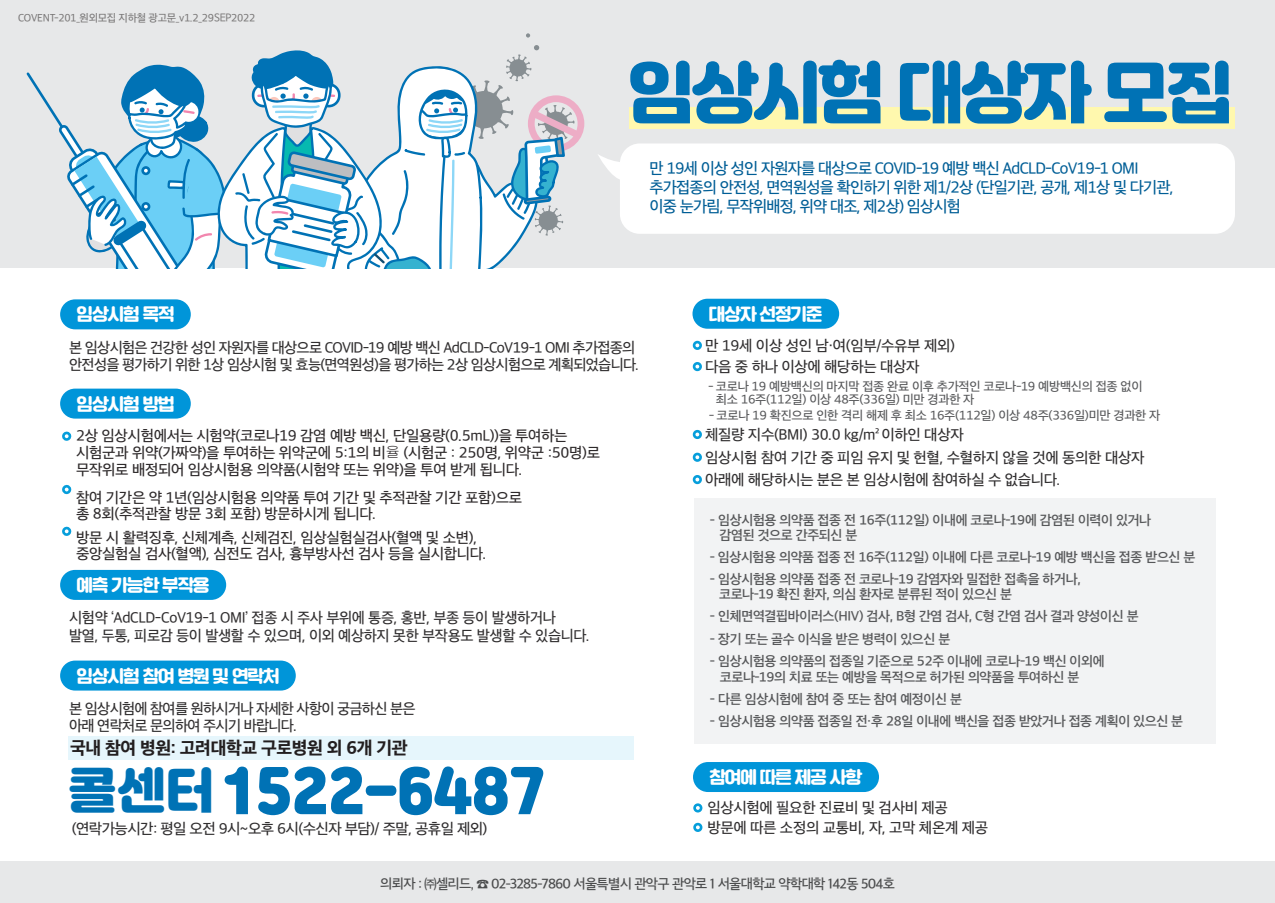
<style>
.page{position:relative;width:1275px;height:903px;background:#fff}
.page>*{position:absolute;margin:0;border:0;box-sizing:border-box;transform-origin:0 0}
.t1{font:66.85px "Jalnan OTF";letter-spacing:-.05em;color:#0072b5}
.t2{font:58.8px "Jalnan OTF";letter-spacing:-.01em;color:#0072b5}
.t3{font:48.56px "Jalnan OTF";color:#0072b5}
.t4{font:17.15px "SD Gothic Neoa Uni h Eb";letter-spacing:-.025em;color:#231f20}
.t5{font:16.89px "SD Gd Gulim";letter-spacing:-.075em;color:#fff}
.t6{font:15.66px/19.2px "SD Gothic Neoa Uni e Md";letter-spacing:-.05em;color:#005e96}
.t7{font:14.53px/22.6px "SD Gothic Neoa Uni e Md";letter-spacing:-.025em;color:#312f30}
.t8{font:14.53px/16.8px "SD Gothic Neoa Uni e Md";letter-spacing:-.025em;color:#2e2a2b}
.t9{font:14.53px/17.5px "SD Gothic Neoa Uni e Md";letter-spacing:-.05em;color:#312f30}
.t10{font:13.56px "SD Gothic Neob d Md";letter-spacing:-.05em;color:#4b4c4d}
.t11{font:12.95px/15.2px "SD Gothic Neoa Uni f Sb";letter-spacing:-.025em;color:#57585a}
.t12{font:12.16px/13px "SD Gothic Neoa Uni e Md";letter-spacing:-.025em;color:#57585a}
.t13{font:10.41px "SD Gothic Neoa Uni e Md";letter-spacing:-.025em;color:#7a7878}
.s1{font-family:"Nanum Barun Gothic"}
.s2{font-family:"Gulim"}
</style>
<div class="page">
<div style="left:0;top:1px;width:1275px;height:267px;background:#e7e8e9"></div>
<svg style="left:26px;top:33px;width:558px;height:235px"></svg>
<div style="left:629px;top:108px;width:606px;height:21px;background:#fff8ae"></div>
<svg style="left:598px;top:154px;width:22px;height:25px"></svg>
<div style="left:620px;top:143px;width:615px;height:91px;background:#fff;border-radius:20px"></div>
<div style="left:60px;top:299px;width:131px;height:30px;background:#0095d9;border-radius:15px"></div>
<div style="left:60px;top:389px;width:131px;height:30px;background:#0095d9;border-radius:15px"></div>
<svg style="left:62px;top:431px;width:10px;height:10px"></svg>
<svg style="left:62px;top:484px;width:10px;height:11px"></svg>
<svg style="left:62px;top:526px;width:10px;height:10px"></svg>
<div style="left:692px;top:299px;width:147px;height:30px;background:#0095d9;border-radius:15px"></div>
<div style="left:694px;top:498px;width:521px;height:245px;background:#f2f3f4"></div>
<div style="left:693px;top:341px;width:9px;height:9px;border:3px solid #069edb;border-radius:50%"></div>
<div style="left:693px;top:362px;width:9px;height:9px;border:3px solid #069edb;border-radius:50%"></div>
<div style="left:693px;top:430px;width:9px;height:9px;border:3px solid #069edb;border-radius:50%"></div>
<div style="left:693px;top:453px;width:9px;height:9px;border:3px solid #069edb;border-radius:50%"></div>
<div style="left:693px;top:475px;width:9px;height:9px;border:3px solid #069edb;border-radius:50%"></div>
<div style="left:60px;top:570px;width:166px;height:30px;background:#0095d9;border-radius:15px"></div>
<div style="left:693px;top:762px;width:186px;height:30px;background:#0095d9;border-radius:15px"></div>
<div style="left:693px;top:803px;width:9px;height:9px;border:3px solid #069edb;border-radius:50%"></div>
<div style="left:693px;top:823px;width:9px;height:9px;border:3px solid #069edb;border-radius:50%"></div>
<div style="left:68px;top:736px;width:565px;height:23px;background:#e6f6fc"></div>
<div style="left:60px;top:660px;width:236px;height:30px;background:#0095d9;border-radius:15px"></div>
<div style="left:0;top:861px;width:1275px;height:42px;background:#e7e8e9"></div>
<p class="t13" style="left:18px;top:13px;width:239px">COVENT-201_원외모집 지하철 광고문_v1.2_29<span class="s1">SEP</span>2022</p>
<h3 class="t5" style="left:76px;top:305px;width:100px">임상시험 목적</h3>
<h1 class="t1" style="left:627px;top:47px;width:607px">임상시험 대상자 모집</h1>
<p class="t6" style="left:649px;top:158px;width:526px">만 19세 이상 성인 자원자를 대상으로 COVID-19 예방 백신 AdCLD-CoV19-1 OMI 추가접종의 안전성, 면역원성을 확인하기 위한 제1/2상 (단일기관, 공개, 제1상 및 다기관, 이중 눈가림, 무작위배정, 위약 대조, 제2상) 임상시험</p>
<h3 class="t5" style="left:708px;top:304px;width:116px">대상자 선정기준</h3>
<p class="t9" style="left:69px;top:339px;width:571px">본 임상시험은 건강한 성인 자원자를 대상으로 COVID-19 예방 백신 AdCLD-CoV19-1 OMI 추가접종의 안전성을 평가하기 위한 1상 임상시험 및 효능(면역원성)을 평가하는 2상 임상시험으로 계획되었습니다.</p>
<h3 class="t5" style="left:76px;top:394px;width:100px">임상시험 방법</h3>
<p class="t8" style="left:76px;top:428px;width:525px">2상 임상시험에서는 시험약(코로나19 감염 예방 백신, 단일용량(0.5mL))을 투여하는 시험군과 위약(가짜약)을 투여하는 위약군에 5:1의 비<span class="s2">율</span> (시험군 : 250명, 위약군 :50명)로 무작위로 배정되어 임상시험용 의약품(시험약 또는 위약)을 투여 받게 됩니다.</p>
<p class="t8" style="left:76px;top:489px;width:447px;line-height:15.8px">참여 기간은 약 1년(임상시험용 의약품 투여 기간 및 추적관찰 기간 포함)으로 총 8회(추적관찰 방문 3회 포함) 방문하시게 됩니다.</p>
<p class="t8" style="left:76px;top:530px;width:412px;line-height:15.8px">방문 시 활력징후, 신체계측, 신체검진, 임상실험실검사(혈액 및 소변), 중앙실험실 검사(혈액), 심전도 검사, 흉부방사선 검사 등을 실시합니다.</p>
<h3 class="t5" style="left:76px;top:575px;width:135px">예측 가능한 부작용</h3>
<p class="t7" style="left:69px;top:609px;width:522px;line-height:17.5px">시험약 ‘AdCLD-CoV19-1 OMI’ 접종 시 주사 부위에 통증, 홍반, 부종 등이 발생하거나<br>발열, 두통, 피로감 등이 발생할 수 있으며, 이외 예상하지 못한 부작용도 발생할 수 있습니다.</p>
<h3 class="t5" style="left:76px;top:666px;width:205px">임상시험 참여 병원 및 연락처</h3>
<p class="t9" style="left:69px;top:700px;width:348px">본 임상시험에 참여를 원하시거나 자세한 사항이 궁금하신 분은 아래 연락처로 문의하여 주시기 바랍니다.</p>
<h3 class="t4" style="left:70px;top:739px;width:339px">국내 참여 병원: 고려대학교 구로병원 외 6개 기관</h3>
<h2 class="t2" style="left:222px;top:751px;width:324px">1522-6487</h2>
<p class="t7" style="left:72px;top:817px;width:417px">(연락가능시간: 평일 오전 9시~오후 6시(수신자 부담)/ 주말, 공휴일 제외)</p>
<h3 class="t3" style="left:68px;top:757px;width:147px">콜센터</h3>
<p class="t7" style="left:705px;top:334px;width:251px">만 19세 이상 성인 남·여(임부/수유부 제외)</p>
<p class="t12" style="left:716px;top:379px;width:428px;text-indent:-8px">- 코로나 19 예방백신의 마지막 접종 완료 이후 추가적인 코로나-19 예방백신의 접종 없이 최소 16주(112일) 이상 48주(336일) 미만 경과한 자</p>
<p class="t12" style="left:709px;top:409px;width:453px">- 코로나 19 확진으로 인한 격리 해제 후 최소 16주(112일) 이상 48주(336일)미만 경과한 자</p>
<p class="t7" style="left:705px;top:355px;width:216px">다음 중 하나 이상에 해당하는 대상자</p>
<p class="t7" style="left:705px;top:423px;width:441px">체질량 지수(BMI) 30.0 kg/m <sup>2</sup> 이하인 대상자<br>임상시험 참여 기간 중 피임 유지 및 헌혈, 수혈하지 않을 것에 동의한 대상자 아래에 해당하시는 분은 본 임상시험에 참여하실 수 없습니다.</p>
<p class="t11" style="left:720px;top:512px;width:433px;text-indent:-10px">- 임상시험용 의약품 접종 전 16주(112일) 이내에 코로나-19에 감염된 이력이 있거나 감염된 것으로 간주되신 분</p>
<p class="t11" style="left:710px;top:549px;width:487px">- 임상시험용 의약품 접종 전 16주(112일) 이내에 다른 코로나-19 예방 백신을 접종 받으신 분</p>
<p class="t11" style="left:719px;top:572px;width:363px;text-indent:-9px">- 임상시험용 의약품 접종 전 코로나-19 감염자와 밀접한 접촉을 하거나, 코로나-19 확진 환자, 의심 환자로 분류된 적이 있으신 분</p>
<p class="t11" style="left:710px;top:609px;width:430px">- 인체면역결핍바이러스(HIV) 검사, B형 간염 검사, C형 간염 검사 결과 양성이신 분</p>
<p class="t11" style="left:710px;top:631px;width:242px">- 장기 또는 골수 이식을 받은 병력이 있으신 분</p>
<p class="t11" style="left:720px;top:653px;width:386px;line-height:16px;text-indent:-10px">- 임상시험용 의약품의 접종일 기준으로 52주 이내에 코로나-19 백신 이외에 코로나-19의 치료 또는 예방을 목적으로 허가된 의약품을 투여하신 분</p>
<p class="t11" style="left:710px;top:691px;width:254px">- 다른 임상시험에 참여 중 또는 참여 예정이신 분</p>
<p class="t11" style="left:710px;top:713px;width:475px">- 임상시험용 의약품 접종일 전·후 28일 이내에 백신을 접종 받았거나 접종 계획이 있으신 분</p>
<h3 class="t5" style="left:709px;top:767px;width:154px">참여에 따른 제공 사항</h3>
<p class="t7" style="left:707px;top:797px;width:242px">임상시험에 필요한 진료비 및 검사비 제공</p>
<p class="t7" style="left:707px;top:816px;width:282px">방문에 따른 소정의 교통비, 자, 고막 체온계 제공</p>
<p class="t10" style="left:380px;top:877px;width:516px">의뢰자 : ㈜셀리드, ☎ 02-3285-7860 서울특별시 관악구 관악로 1 서울대학교 약학대학 142동 504호</p>
</div>
